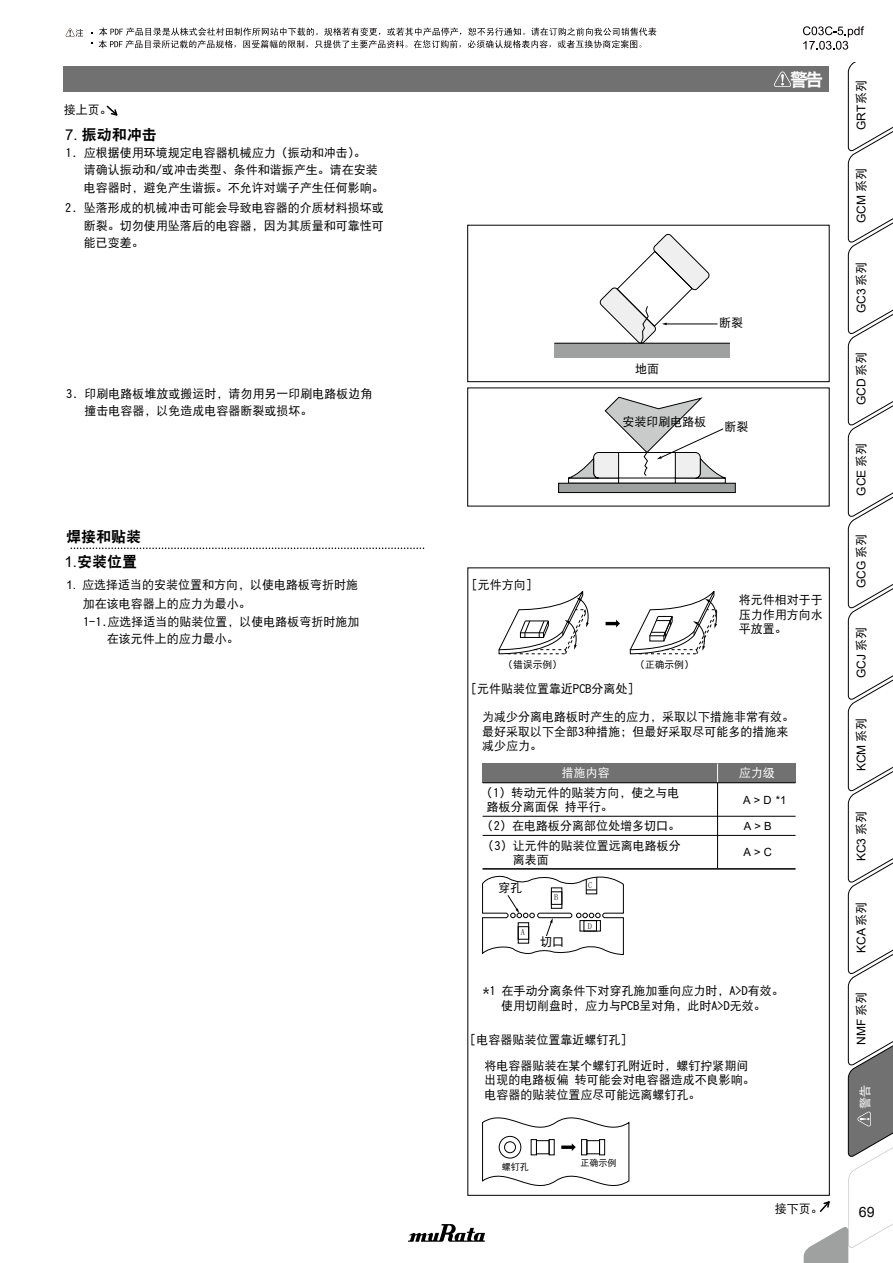
<style>
.page{position:relative;width:893px;height:1263px;background:#fff}
.page>*{position:absolute;margin:0;border:0;box-sizing:border-box;transform-origin:0 0}
.t1{font:18px "DF Hei W9";color:#fff}
.t2{font:15px/24.8px "DF Hei W9";color:#000}
.t3{font:14.25px "Arial";color:#000}
.t4{font:12px/14.4px "DF Hei W5";color:#000}
.t5{font:12px "Arial";letter-spacing:.01em;color:#000}
.t6{font:12px "DF Hei W5";color:#fff}
.t7{font:11.25px "Arial";color:#000}
.t8{font:9.75px "DF Hei W5";color:#000}
.t9{font:9px "DF Hei W5";color:#000}
.t10{font:8.25px "FS Emeric";color:#000}
.s1{font-family:"Arial"}
.s2{font-family:"DF Hei W5"}
</style>
<div class="page">
<div style="left:467px;top:225px;width:362px;height:157px;border:1px solid #000"></div>
<div style="left:554px;top:343px;width:176px;height:14px;background:#9fa0a0"></div>
<hr style="left:554px;top:343px;width:176px;height:1px;background:#000">
<hr style="left:666px;top:324px;width:51px;height:1px;background:#000">
<svg style="left:599px;top:234px;width:110px;height:110px"></svg>
<div style="left:559px;top:483px;width:176px;height:9px;background:#9fa0a0"></div>
<div style="left:558px;top:483px;width:178px;height:10px;border:1px solid #000"></div>
<svg style="left:563px;top:396px;width:168px;height:88px"></svg>
<svg style="left:498px;top:591px;width:91px;height:64px"></svg>
<svg style="left:606px;top:620px;width:14px;height:7px"></svg>
<svg style="left:482px;top:875px;width:142px;height:80px"></svg>
<svg style="left:630px;top:591px;width:88px;height:64px"></svg>
<div style="left:483px;top:764px;width:313px;height:19px;background:#727171"></div>
<hr style="left:717px;top:783px;width:1px;height:85px;background:#000">
<svg style="left:717px;top:764px;width:1px;height:18px"></svg>
<hr style="left:483px;top:816px;width:313px;height:1px;background:#000">
<hr style="left:483px;top:835px;width:313px;height:1px;background:#000">
<hr style="left:483px;top:868px;width:313px;height:2px;background:#000">
<svg style="left:481px;top:1117px;width:149px;height:79px"></svg>
<div style="left:504px;top:1141px;width:12px;height:12px;border:1px solid #000;border-radius:50%"></div>
<div style="left:499px;top:1136px;width:22px;height:22px;border:1px solid #000;border-radius:50%"></div>
<svg style="left:106px;top:105px;width:12px;height:11px"></svg>
<svg style="left:71px;top:547px;width:353px;height:2px"></svg>
<hr style="left:483px;top:782px;width:313px;height:1px;background:#000">
<div style="left:64px;top:66px;width:765px;height:25px;background:#727171"></div>
<svg style="left:408px;top:1224px;width:77px;height:18px"></svg>
<svg style="left:774px;top:72px;width:17px;height:15px"></svg>
<svg style="left:66px;top:28px;width:17px;height:9px"></svg>
<svg style="left:99px;top:28px;width:557px;height:20px"></svg>
<svg style="left:803px;top:26px;width:90px;height:1237px"></svg>
<p class="t4" style="left:64px;top:103px;width:50px">接上页。</p>
<p class="t2" style="left:65px;top:122px;width:93px"><span class="s1">7.</span> 振动和冲击</p>
<p class="t4" style="left:84px;top:144px;width:301px;line-height:17.4px;text-indent:-18px">1. 应根据使用环境规定电容器机械应力（振动和冲击)。<br>请确认振动和/或冲击类型、条件和谐振产生。请在安装电容器时，避免产生谐振。不允许对端子产生任何影响。</p>
<p class="t4" style="left:84px;top:199px;width:301px;line-height:17.4px;text-align:justify;text-indent:-18px">2. 坠落形成的机械冲击可能会导致电容器的介质材料损坏或断裂。切勿使用坠落后的电容器，因为其质量和可靠性可能已变差。</p>
<p class="t4" style="left:84px;top:385px;width:289px;line-height:17.4px;text-indent:-18px">3. 印刷电路板堆放或搬运时，请勿用另一印刷电路板边角撞击电容器，以免造成电容器断裂或损坏。</p>
<p class="t2" style="left:64px;top:524px;width:78px">焊接和贴装<br><span class="s1">1.</span>安装位置</p>
<p class="t4" style="left:83px;top:575px;width:277px;line-height:18.9px;text-indent:-17px"><span class="s1">1.</span> 应选择适当的安装位置和方向，以使电路板弯折时施加在该电容器上的应力为最小。</p>
<p class="t4" style="left:107px;top:612px;width:254px;line-height:17.4px;text-indent:-24px">1-1.应选择适当的贴装位置，以使电路板弯折时施加在该元件上的应力最小。</p>
<p class="t4" style="left:472px;top:578px;width:62px">[元件方向]</p>
<h1 class="t1" style="left:790px;top:70px;width:35px">警告</h1>
<p class="t4" style="left:635px;top:362px;width:25px">地面</p>
<p class="t4" style="left:719px;top:316px;width:25px">断裂</p>
<p class="t4" style="left:623px;top:414px;width:85px">安装印刷电路板</p>
<p class="t4" style="left:725px;top:419px;width:25px">断裂</p>
<p class="t4" style="left:739px;top:593px;width:85px;text-align:justify">将元件相对于于压力作用方向水平放置。</p>
<p class="t8" style="left:508px;top:659px;width:50px">(错误示例)</p>
<p class="t8" style="left:640px;top:659px;width:50px">(正确示例)</p>
<p class="t4" style="left:471px;top:681px;width:164px">[元件贴装位置靠近PCB分离处]</p>
<p class="t4" style="left:482px;top:710px;width:313px">为减少分离电路板时产生的应力，采取以下措施非常有效。最好采取以下全部3种措施；但最好采取尽可能多的措施来减少应力。</p>
<p class="t6" style="left:562px;top:766px;width:49px">措施内容</p>
<p class="t6" style="left:739px;top:766px;width:37px">应力级</p>
<p class="t4" style="left:487px;top:785px;width:194px">(1) 转动元件的贴装方向，使之与电路板分离面保 持平行。</p>
<p class="t4" style="left:487px;top:816px;width:195px;line-height:19.5px">(2) 在电路板分离部位处增多切口。(3) 让元件的贴装位置远离电路板分</p>
<p class="t4" style="left:513px;top:852px;width:37px">离表面</p>
<p class="t4" style="left:498px;top:881px;width:25px">穿孔</p>
<p class="t7" style="left:743px;top:792px;width:45px">A &gt; D *1</p>
<p class="t7" style="left:744px;top:818px;width:29px">A &gt; B</p>
<p class="t7" style="left:743px;top:844px;width:30px">A &gt; C</p>
<p class="t10" style="left:588px;top:880px;width:6px">C</p>
<p class="t10" style="left:554px;top:893px;width:6px">B</p>
<p class="t10" style="left:521px;top:928px;width:6px">A</p>
<p class="t4" style="left:540px;top:934px;width:25px">切口</p>
<p class="t10" style="left:588px;top:922px;width:6px">D</p>
<p class="t4" style="left:483px;top:984px;width:302px;text-align:center">*1 在手动分离条件下对穿孔施加垂向应力时，A&gt;D有效。使用切削盘时，应力与PCB呈对角，此时A&gt;D无效。</p>
<p class="t4" style="left:484px;top:1027px;width:265px;line-height:26px;text-indent:-14px">[电容器贴装位置靠近螺钉孔]<br>将电容器贴装在某个螺钉孔附近时，螺钉拧紧期间</p>
<p class="t4" style="left:484px;top:1073px;width:272px">出现的电路板偏 转可能会对电容器造成不良影响。电容器的贴装位置应尽可能远离螺钉孔。</p>
<p class="t9" style="left:502px;top:1162px;width:28px">螺钉孔</p>
<p class="t9" style="left:580px;top:1159px;width:37px">正确示例</p>
<p class="t4" style="left:775px;top:1202px;width:49px">接下页。</p>
<p class="t5" style="left:853px;top:130px;width:52px;rotate:-90deg">GRT<span class="s2">系列</span></p>
<p class="t5" style="left:853px;top:223px;width:56px;rotate:-90deg">GCM <span class="s2">系列</span></p>
<p class="t5" style="left:853px;top:313px;width:53px;rotate:-90deg">GC3 <span class="s2">系列</span></p>
<p class="t5" style="left:853px;top:405px;width:55px;rotate:-90deg">GCD <span class="s2">系列</span></p>
<p class="t5" style="left:853px;top:496px;width:54px;rotate:-90deg">GCE <span class="s2">系列</span></p>
<p class="t5" style="left:853px;top:588px;width:56px;rotate:-90deg">GCG <span class="s2">系列</span></p>
<p class="t5" style="left:853px;top:678px;width:53px;rotate:-90deg">GCJ <span class="s2">系列</span></p>
<p class="t5" style="left:853px;top:771px;width:55px;rotate:-90deg">KCM <span class="s2">系列</span></p>
<p class="t5" style="left:853px;top:861px;width:52px;rotate:-90deg">KC3 <span class="s2">系列</span></p>
<p class="t5" style="left:853px;top:953px;width:53px;rotate:-90deg">KCA <span class="s2">系列</span></p>
<p class="t5" style="left:853px;top:1045px;width:55px;rotate:-90deg">NMF <span class="s2">系列</span></p>
<p class="t3" style="left:859px;top:1202px;width:17px">69</p>
</div>
